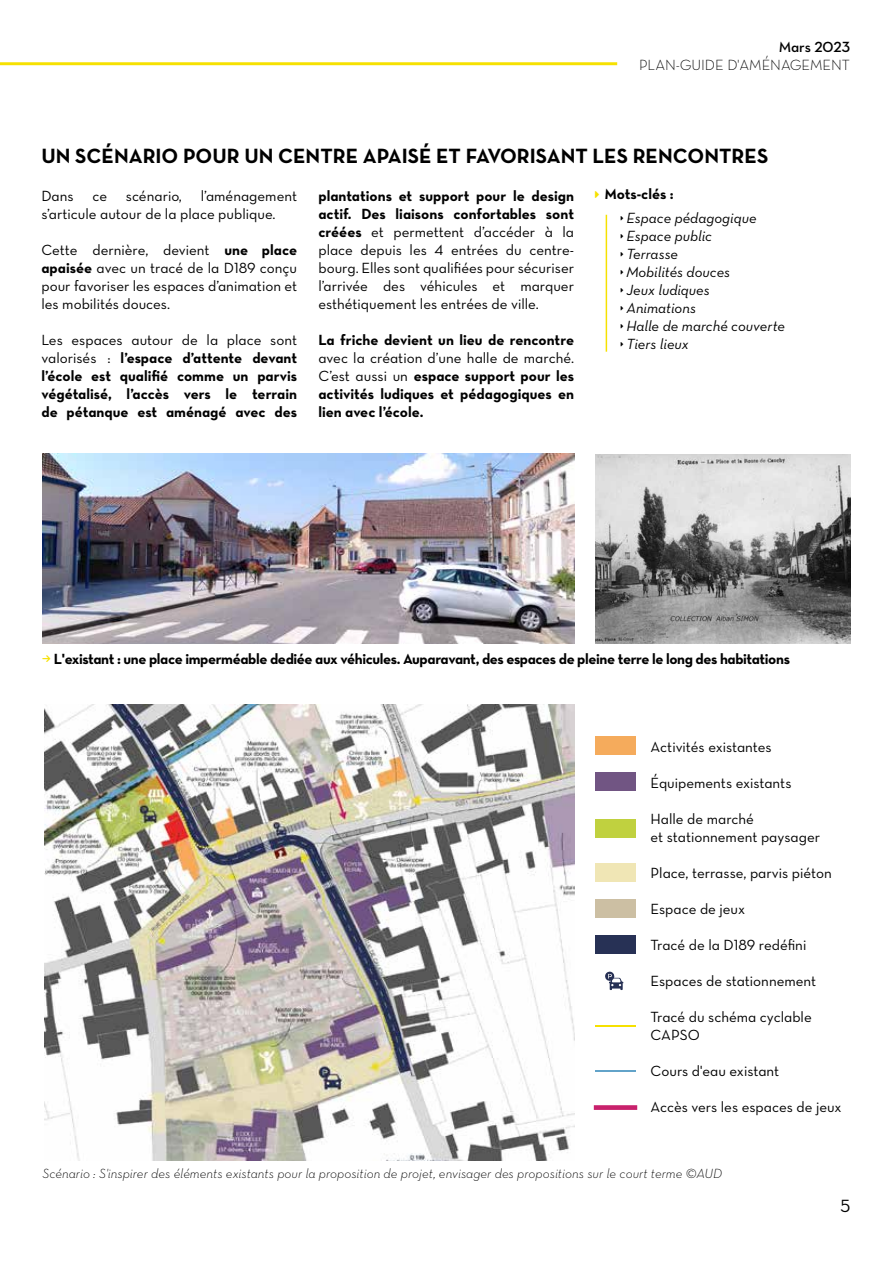
<style>
.page{position:relative;width:893px;height:1263px;background:#fff}
.page>*{position:absolute;margin:0;border:0;box-sizing:border-box;transform-origin:0 0}
.t1{font:21px "Neutra Text Bold Alt";color:#000}
.t2{font:18px "Neutra Text Book Alt";color:#000}
.t3{font:15px/18px "Neutra Text Book Alt";color:#000}
.t4{font:15px/18px "Neutra Text Bold Alt";letter-spacing:-.005em;color:#000;text-align:justify}
.t5{font:15px "Neutra Text Book Italic Alt";color:#000}
.t6{font:15px "Neutra Text Bold Alt";letter-spacing:-.025em;color:#000}
.t7{font:15px "Neutra Text Light Alt";color:#000}
.t8{font:15px "Neutra Text Demi Alt";letter-spacing:-.005em;color:#000}
.t9{font:13.5px "Neutra Text Light Italic Alt";color:#000}
.s1{color:#f6e100}
.s2{font-family:"Neutra Text Bold Alt"}
.s3{font-family:"Neutra Text Book Alt"}
</style>
<div class="page">
<hr style="left:0;top:62px;width:617px;height:3px;background:#f6e100">
<img style="left:43px;top:454px;width:531px;height:189px">
<img style="left:595px;top:454px;width:255px;height:190px">
<img style="left:44px;top:705px;width:530px;height:455px">
<div style="left:595px;top:737px;width:41px;height:18px;background:#f5ab5c"></div>
<div style="left:595px;top:773px;width:41px;height:18px;background:#715583"></div>
<div style="left:595px;top:819px;width:41px;height:18px;background:#c0d13f"></div>
<div style="left:595px;top:863px;width:41px;height:19px;background:#f0e6b5"></div>
<div style="left:595px;top:899px;width:41px;height:18px;background:#ccbfa3"></div>
<div style="left:595px;top:935px;width:41px;height:19px;background:#273155"></div>
<hr style="left:595px;top:1025px;width:41px;height:2px;background:#f6e100">
<svg style="left:605px;top:971px;width:19px;height:19px"></svg>
<hr style="left:595px;top:1070px;width:41px;height:2px;background:#62a3c9">
<svg style="left:594px;top:1105px;width:43px;height:5px"></svg>
<hr style="left:606px;top:215px;width:1px;height:137px;background:#f6e100">
<p class="t8" style="left:779px;top:38px;width:73px">Mars 2023</p>
<p class="t7" style="left:639px;top:55px;width:213px">PLAN-GUIDE D'AMÉNAGEMENT</p>
<h1 class="t1" style="left:41px;top:143px;width:728px">UN SCÉNARIO POUR UN CENTRE APAISÉ ET FAVORISANT LES RENCONTRES</h1>
<p class="t3" style="left:41px;top:187px;width:34px">Dans</p>
<p class="t3" style="left:92px;top:187px;width:16px">ce</p>
<p class="t3" style="left:126px;top:187px;width:58px">scénario,</p>
<p class="t4" style="left:595px;top:184px;width:80px"><span class="s1">★</span> Mots-clés :</p>
<p class="t5" style="left:621px;top:209px;width:137px">★ Espace pédagogique</p>
<p class="t5" style="left:621px;top:227px;width:93px">★ Espace public</p>
<p class="t5" style="left:621px;top:245px;width:59px">★ Terrasse</p>
<p class="t5" style="left:621px;top:263px;width:111px">★ Mobilités douces</p>
<p class="t5" style="left:621px;top:281px;width:91px">★ Jeux ludiques</p>
<p class="t5" style="left:621px;top:299px;width:77px">★ Animations</p>
<p class="t5" style="left:621px;top:317px;width:166px">★ Halle de marché couverte</p>
<p class="t5" style="left:621px;top:335px;width:69px">★ Tiers lieux</p>
<p class="t3" style="left:41px;top:187px;width:257px;text-indent:159px">l’aménagement s’articule autour de la place publique.</p>
<p class="t3" style="left:41px;top:241px;width:257px;text-align:justify">Cette dernière, devient <span class="s2">une place apaisée</span> avec un tracé de la D189 conçu pour favoriser les espaces d’animation et les mobilités douces.</p>
<p class="t3" style="left:41px;top:331px;width:257px">Les espaces autour de la place sont</p>
<p class="t4" style="left:41px;top:348px;width:257px"><span class="s3">valorisés :</span> l’espace d’attente devant l’école est qualifié comme un parvis végétalisé, l’accès vers le terrain de pétanque est aménagé avec des</p>
<p class="t4" style="left:318px;top:186px;width:257px">plantations et support pour le design actif. Des liaisons confortables sont</p>
<p class="t3" style="left:318px;top:223px;width:257px;text-align:justify"><span class="s2">créées</span> et permettent d’accéder à la place depuis les 4 entrées du centre&shy;bourg. Elles sont qualifiées pour sécuriser l’arrivée des véhicules et marquer esthétiquement les entrées de ville.</p>
<p class="t4" style="left:318px;top:330px;width:257px">La friche devient un lieu de rencontre</p>
<p class="t3" style="left:318px;top:349px;width:257px">avec la création d’une halle de marché.</p>
<p class="t4" style="left:318px;top:366px;width:257px"><span class="s3">C’est aussi un</span> espace support pour les activités ludiques et pédagogiques en lien avec l’école.</p>
<p class="t6" style="left:43px;top:649px;width:749px"><span class="s1">★</span> L'existant : une place imperméable dediée aux véhicules. Auparavant, des espaces de pleine terre le long des habitations</p>
<p class="t3" style="left:651px;top:737px;width:123px">Activités existantes</p>
<p class="t3" style="left:651px;top:773px;width:142px">Équipements existants</p>
<p class="t3" style="left:651px;top:809px;width:171px">Halle de marché<br>et stationnement paysager</p>
<p class="t3" style="left:651px;top:863px;width:183px">Place, terrasse, parvis piéton</p>
<p class="t3" style="left:651px;top:899px;width:96px">Espace de jeux</p>
<p class="t3" style="left:651px;top:935px;width:157px">Tracé de la D189 redéfini</p>
<p class="t3" style="left:651px;top:971px;width:167px">Espaces de stationnement</p>
<p class="t3" style="left:651px;top:1007px;width:163px">Tracé du schéma cyclable<br>CAPSO</p>
<p class="t3" style="left:651px;top:1061px;width:130px">Cours d'eau existant</p>
<p class="t3" style="left:651px;top:1097px;width:193px">Accès vers les espaces de jeux</p>
<p class="t9" style="left:43px;top:1165px;width:681px">Scénario : S'inspirer des éléments existants pour la proposition de projet, envisager des propositions sur le court terme ©AUD</p>
<p class="t2" style="left:841px;top:1195px;width:11px">5</p>
</div>
